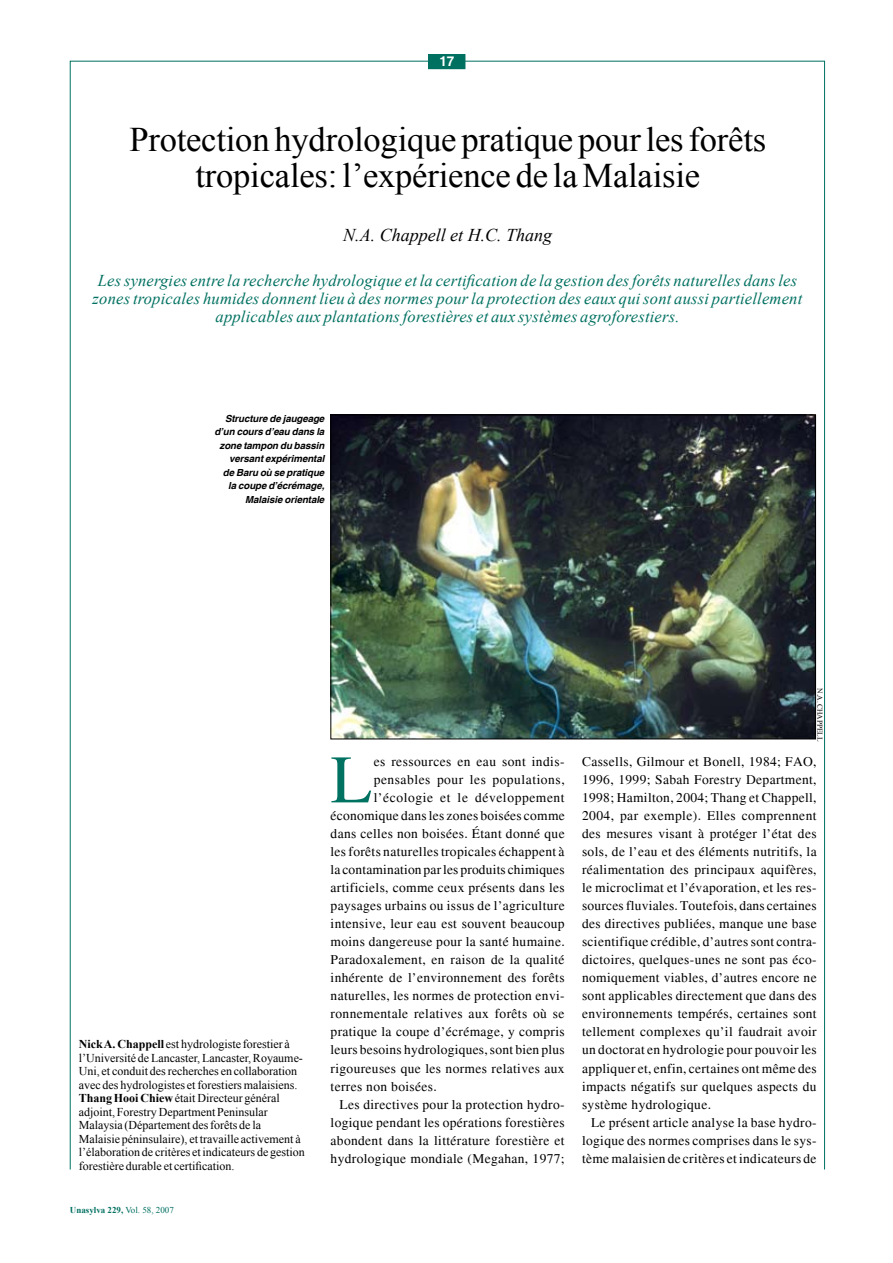
<style>
.page{position:relative;width:893px;height:1263px;background:#fff}
.page>*{position:absolute;margin:0;border:0;box-sizing:border-box;transform-origin:0 0}
.t1{font:67.8px "Times";color:#017261}
.t2{font:34.5px/36px "Times New Roman";letter-spacing:-.005em;color:#000;text-align:center}
.t3{font:italic 18px "Times New Roman";color:#000}
.t4{font:italic 16.5px/18px "Times New Roman";letter-spacing:.01em;color:#007161;text-align:center}
.t5{font:13.5px/18px "Times";letter-spacing:.025em;color:#000;text-align:justify}
.t6{font:13.5px "Times";letter-spacing:.045em;color:#000}
.t7{font:700 13.5px "Helvetica";color:#fff}
.t8{font:12px/13.5px "Times New Roman";color:#000}
.t9{font:italic 700 9.75px/13.5px "Helvetica";letter-spacing:-.01em;color:#000;text-align:right}
.t10{font:700 9px "Times New Roman";color:#007161}
.t11{font:7.5px "Times New Roman";color:#000}
.s1{font-weight:700}
.s2{font-weight:400}
</style>
<div class="page">
<div style="left:429px;top:55px;width:36px;height:14px;background:#007161"></div>
<div style="left:428px;top:54px;width:37px;height:15px;border:1px solid #007161"></div>
<img style="left:332px;top:416px;width:482px;height:321px">
<div style="left:330px;top:414px;width:486px;height:325px;border:1px solid #000"></div>
<p class="t7" style="left:439px;top:53px;width:17px">17</p>
<h2 class="t2" style="left:129px;top:120px;width:638px">Protection hydrologique pratique pour les forêts tropicales: l’expérience de la Malaisie</h2>
<h3 class="t3" style="left:343px;top:222px;width:211px">N.A. Chappell et H.C. Thang</h3>
<p class="t4" style="left:93px;top:271px;width:711px">Les synergies entre la recherche hydrologique et la certification de la gestion des forêts naturelles dans les zones tropicales humides donnent lieu à des normes pour la protection des eaux qui sont aussi partiellement applicables aux plantations forestières et aux systèmes agroforestiers.</p>
<p class="t9" style="left:214px;top:412px;width:111px">Structure de jaugeage d’un cours d’eau dans la zone tampon du bassin versant expérimental<br>de Baru où se pratique la coupe d’écrémage,<br>Malaisie orientale</p>
<p class="t8" style="left:79px;top:1037px;width:228px"><span class="s1">Nick A. Chappell</span> est hydrologiste forestier à l’Université de Lancaster, Lancaster, Royaume-Uni, et conduit des recherches en collaboration avec des hydrologistes et forestiers malaisiens.<br><span class="s1">Thang Hooi Chiew</span> était Directeur général adjoint, Forestry Department Peninsular Malaysia (Département des forêts de la Malaisie péninsulaire), et travaille activement à l’élaboration de critères et indicateurs de gestion forestière durable et certification.</p>
<p class="t10" style="left:70px;top:1204px;width:106px">Unasylva 229, <span class="s2">Vol. 58, 2007</span></p>
<h1 class="t1" style="left:331px;top:741px;width:43px">L</h1>
<p class="t5" style="left:374px;top:753px;width:192px">es ressources en eau sont indis-</p>
<p class="t5" style="left:374px;top:771px;width:192px">pensables pour les populations,</p>
<p class="t6" style="left:374px;top:790px;width:192px">l’écologie et le développement</p>
<p class="t5" style="left:331px;top:807px;width:236px">économique dans les zones boisées comme</p>
<p class="t5" style="left:331px;top:825px;width:236px">dans celles non boisées. Étant donné que</p>
<p class="t5" style="left:331px;top:843px;width:235px">les forêts naturelles tropicales échappent à</p>
<p class="t5" style="left:331px;top:861px;width:236px">la contamination par les produits chimiques</p>
<p class="t5" style="left:331px;top:879px;width:236px">artificiels, comme ceux présents dans les</p>
<p class="t5" style="left:331px;top:897px;width:236px">paysages urbains ou issus de l’agriculture</p>
<p class="t5" style="left:331px;top:915px;width:236px">intensive, leur eau est souvent beaucoup</p>
<p class="t5" style="left:331px;top:933px;width:236px">moins dangereuse pour la santé humaine.</p>
<p class="t5" style="left:331px;top:951px;width:235px">Paradoxalement, en raison de la qualité</p>
<p class="t5" style="left:331px;top:969px;width:236px">inhérente de l’environnement des forêts</p>
<p class="t5" style="left:331px;top:987px;width:236px">naturelles, les normes de protection envi-</p>
<p class="t5" style="left:331px;top:1005px;width:235px">ronnementale relatives aux forêts où se</p>
<p class="t5" style="left:331px;top:1023px;width:236px">pratique la coupe d’écrémage, y compris</p>
<p class="t5" style="left:331px;top:1041px;width:236px">leurs besoins hydrologiques, sont bien plus</p>
<p class="t5" style="left:331px;top:1059px;width:236px">rigoureuses que les normes relatives aux</p>
<p class="t5" style="left:331px;top:1077px;width:108px">terres non boisées.</p>
<p class="t5" style="left:340px;top:1095px;width:227px">Les directives pour la protection hydro-</p>
<p class="t5" style="left:331px;top:1113px;width:236px">logique pendant les opérations forestières</p>
<p class="t5" style="left:331px;top:1131px;width:236px">abondent dans la littérature forestière et</p>
<p class="t5" style="left:331px;top:1149px;width:236px">hydrologique mondiale (Megahan, 1977;</p>
<p class="t11" style="left:825px;top:688px;width:54px;rotate:90deg">N.A. Chappell</p>
<p class="t5" style="left:582px;top:753px;width:236px">Cassells, Gilmour et Bonell, 1984; FAO, 1996, 1999; Sabah Forestry Department, 1998; Hamilton, 2004; Thang et Chappell, 2004, par exemple). Elles comprennent des mesures visant à protéger l’état des sols, de l’eau et des éléments nutritifs, la réalimentation des principaux aqui-fères, le microclimat et l’évaporation, et les res&shy;sources fluviales. Toutefois, dans certaines des directives publiées, manque une base scientifique crédible, d’autres sont contra&shy;dictoires, quelques-unes ne sont pas éco&shy;nomiquement viables, d’autres encore ne sont applicables directement que dans des environnements tempérés, certaines sont tellement complexes qu’il faudrait avoir un doctorat en hydrologie pour pouvoir les appliquer et, enfin, certaines ont même des impacts négatifs sur quelques aspects du système hydrologique.</p>
<p class="t5" style="left:582px;top:1113px;width:236px;text-indent:9px">Le présent article analyse la base hydro&shy;logique des normes comprises dans le sys&shy;tème malaisien de critères et indicateurs de</p>
</div>
